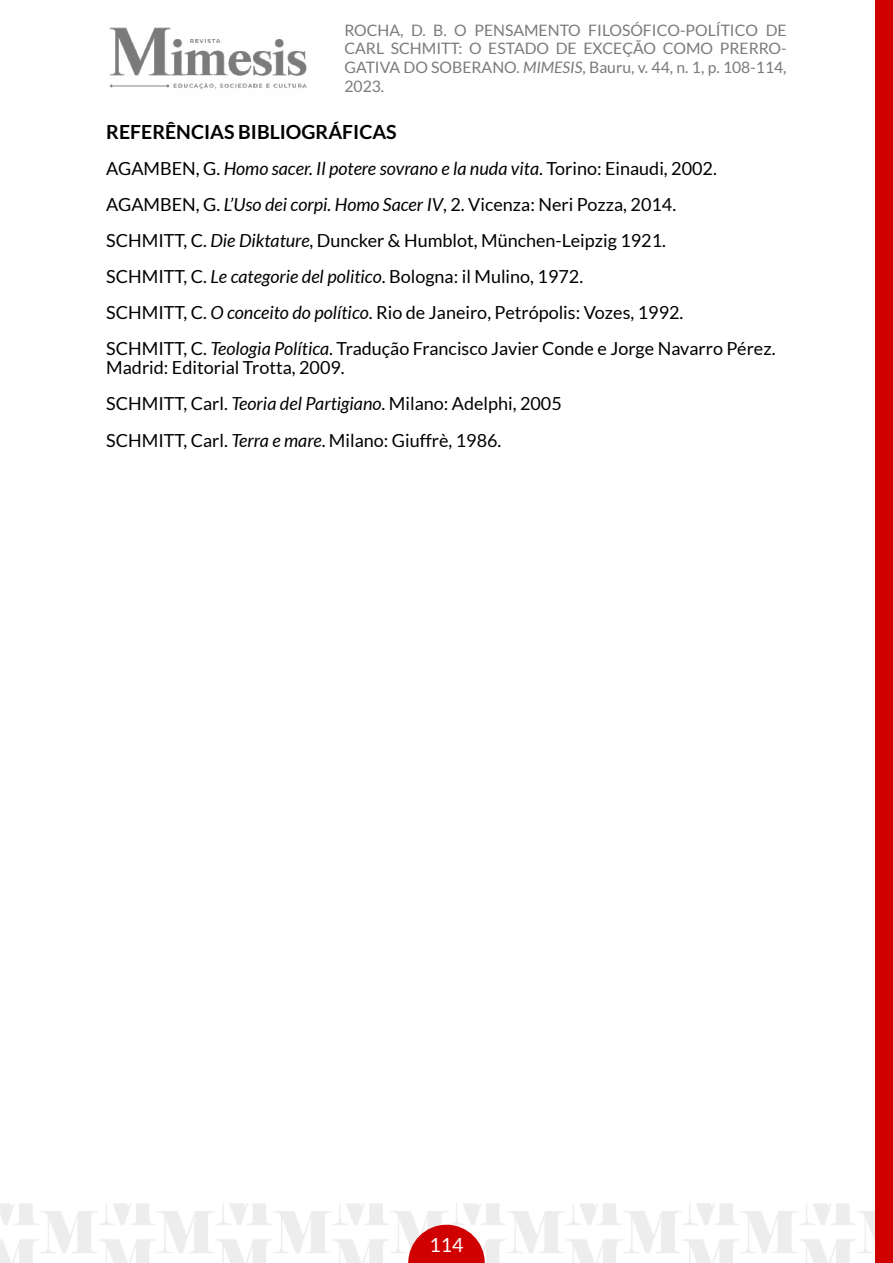
<style>
.page{position:relative;width:893px;height:1263px;background:#fff}
.page>*{position:absolute;margin:0;border:0;box-sizing:border-box;transform-origin:0 0}
.t1{font:700 19.5px "Lato";color:#000}
.t2{font:19.5px "Lato";color:#fff}
.t3{font:18px/36px "Lato";color:#000}
.t4{font:15.75px/18.9px "Lato";color:#7a7a7a;text-align:justify}
.s1{font-style:italic}
</style>
<div class="page">
<img style="left:0;top:1203px;width:876px;height:60px">
<img style="left:109px;top:27px;width:198px;height:63px">
<div style="left:876px;top:0;width:17px;height:1263px;background:#d10000"></div>
<svg style="left:408px;top:1225px;width:77px;height:38px;background:#d93535"></svg>
<p class="t4" style="left:344px;top:20px;width:444px">ROCHA, D. B. O PENSAMENTO FILOSÓFICO-POLÍTICO DE CARL SCHMITT: O ESTADO DE EXCEÇÃO COMO PRERRO-GATIVA DO SOBERANO. <span class="s1">MIMESIS</span>, Bauru, v. 44, n. 1, p. 108-114, 2023.</p>
<p class="t1" style="left:106px;top:121px;width:292px">REFERÊNCIAS BIBLIOGRÁFICAS</p>
<p class="t3" style="left:106px;top:150px;width:671px">AGAMBEN, G. <span class="s1">Homo sacer. Il potere sovrano e la nuda vita</span>. Torino: Einaudi, 2002.<br>AGAMBEN, G. <span class="s1">L’Uso dei corpi. Homo Sacer IV</span>, 2. Vicenza: Neri Pozza, 2014.<br>SCHMITT, C. <span class="s1">Die Diktature</span>, Duncker &amp; Humblot, München-Leipzig 1921.<br>SCHMITT, C. <span class="s1">Le categorie del politico</span>. Bologna: il Mulino, 1972.<br>SCHMITT, C. <span class="s1">O conceito do político</span>. Rio de Janeiro, Petrópolis: Vozes, 1992.<br>SCHMITT, C. <span class="s1">Teologia Política</span>. Tradução Francisco Javier Conde e Jorge Navarro Pérez.</p>
<p class="t3" style="left:106px;top:350px;width:457px">Madrid: Editorial Trotta, 2009.<br>SCHMITT, Carl. <span class="s1">Teoria del Partigiano</span>. Milano: Adelphi, 2005<br>SCHMITT, Carl. <span class="s1">Terra e mare</span>. Milano: Giuffrè, 1986.</p>
<p class="t2" style="left:429px;top:1234px;width:35px">114</p>
</div>
